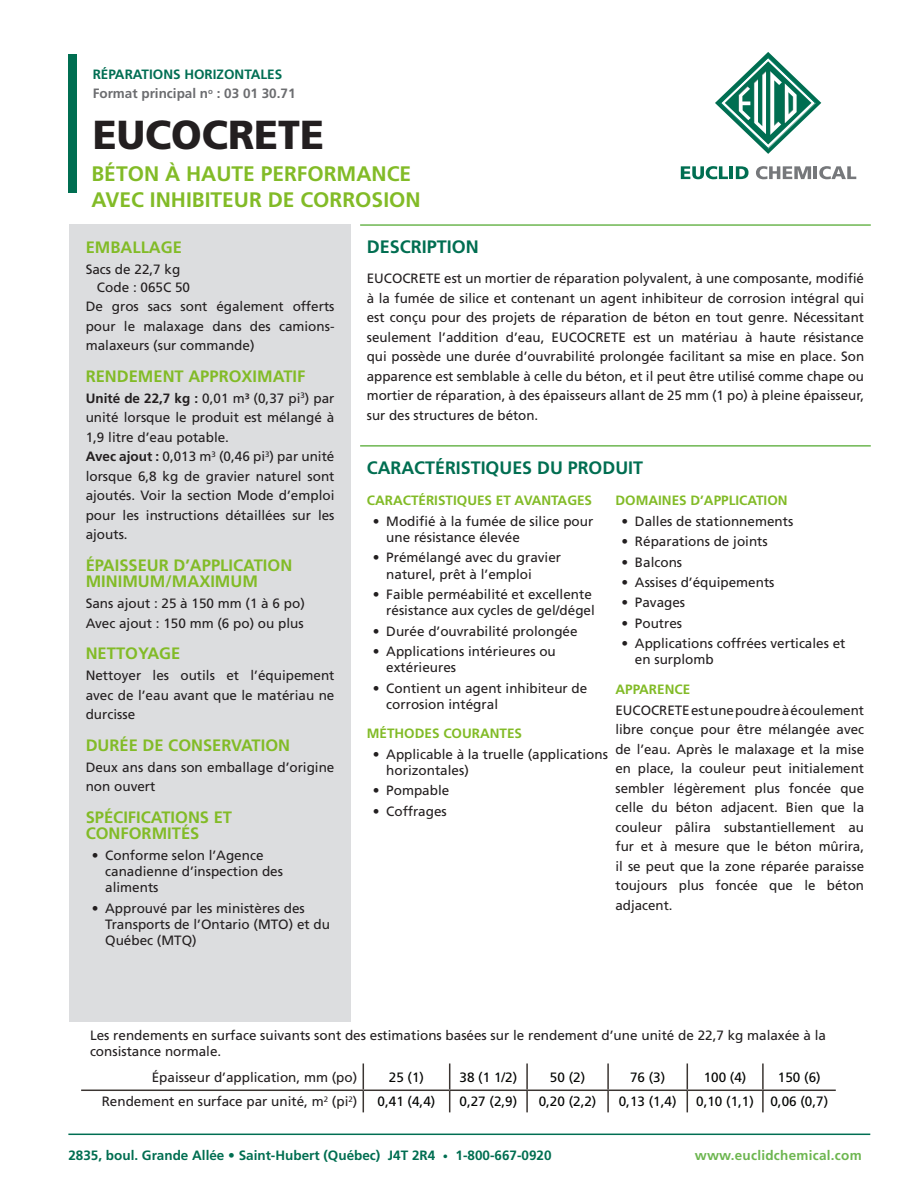
<style>
.page{position:relative;width:918px;height:1188px;background:#fff}
.page>*{position:absolute;margin:0;border:0;box-sizing:border-box;transform-origin:0 0}
.Title_-_Product_Name{font:900 40.5px "Frutiger LT Std";color:#231f20}
.Title_-_Product_Desc{font:700 21px "Frutiger LT Std";color:#82bb27}
.Dark_Green_Subheadin{font:700 18px "Frutiger LT Std";color:#006e51}
.Light_Green_-_Side_B{font:700 16.5px/16.5px "Frutiger LT Std";color:#82bb27}
.Body_Copy{font:13.5px/19.5px "Frutiger LT Std";color:#231f20}
.t1{font:13.5px "Frutiger LT Std";color:#040503}
.Light_Green_Subheadi{font:700 13.5px "Frutiger LT Std";color:#82bb27}
.t2{font:700 13.5px "Frutiger LT Std";color:#006e51}
.Body_Copy-2{font:700 13.5px "Frutiger LT Std";color:#6c6d70}
.Product_Type__Top{font:700 13.5px "Frutiger LT Std";color:#006e53}
.t3{font:700 13.5px "Frutiger LT Std";letter-spacing:.02em;color:#6db650}
.s1{font-weight:700}
.s2{font-size:10.5px}
</style>
<div class="page">
<hr style="left:360px;top:224px;width:511px;height:2px;background:#6db650">
<hr style="left:360px;top:445px;width:511px;height:2px;background:#6db650">
<div style="left:69px;top:224px;width:282px;height:798px;background:#dcdddf"></div>
<hr style="left:762px;top:1063px;width:2px;height:27px;background:#3b3532">
<hr style="left:763px;top:1090px;width:73px;height:1px;background:#3b3532">
<hr style="left:762px;top:1091px;width:2px;height:21px;background:#3b3532">
<hr style="left:526px;top:1063px;width:2px;height:27px;background:#3b3532">
<hr style="left:607px;top:1063px;width:2px;height:27px;background:#3b3532">
<hr style="left:81px;top:1090px;width:282px;height:1px;background:#3b3532">
<hr style="left:363px;top:1090px;width:87px;height:1px;background:#3b3532">
<svg style="left:363px;top:1063px;width:1px;height:49px"></svg>
<hr style="left:450px;top:1090px;width:77px;height:1px;background:#3b3532">
<svg style="left:449px;top:1063px;width:1px;height:49px"></svg>
<hr style="left:527px;top:1090px;width:81px;height:1px;background:#3b3532">
<hr style="left:526px;top:1091px;width:2px;height:21px;background:#3b3532">
<hr style="left:608px;top:1090px;width:79px;height:1px;background:#3b3532">
<hr style="left:607px;top:1091px;width:2px;height:21px;background:#3b3532">
<hr style="left:687px;top:1090px;width:76px;height:1px;background:#3b3532">
<svg style="left:687px;top:1063px;width:1px;height:49px"></svg>
<svg style="left:715px;top:52px;width:106px;height:102px"></svg>
<svg style="left:681px;top:166px;width:68px;height:13px"></svg>
<svg style="left:756px;top:166px;width:100px;height:13px"></svg>
<div style="left:68px;top:54px;width:8px;height:139px;background:#006e51"></div>
<hr style="left:68px;top:1134px;width:802px;height:1px;background:#006e53">
<p class="Product_Type__Top" style="left:93px;top:66px;width:191px">RÉPARATIONS HORIZONTALES</p>
<p class="Body_Copy-2" style="left:93px;top:85px;width:204px">Format principal n<sup>o</sup> : 03 01 30.71</p>
<p class="Title_-_Product_Name" style="left:93px;top:110px;width:233px">EUCOCRETE</p>
<p class="Title_-_Product_Desc" style="left:92px;top:162px;width:321px">BÉTON À HAUTE PERFORMANCE</p>
<p class="Title_-_Product_Desc" style="left:92px;top:187px;width:331px">AVEC INHIBITEUR DE CORROSION</p>
<p class="Light_Green_-_Side_B" style="left:86px;top:239px;width:98px">EMBALLAGE</p>
<p class="Body_Copy" style="left:86px;top:260px;width:96px">Sacs de 22,7 kg</p>
<p class="Body_Copy" style="left:97px;top:278px;width:95px">Code : 065C 50</p>
<p class="Body_Copy" style="left:86px;top:297px;width:250px;text-align:justify">De gros sacs sont également offerts pour le malaxage dans des camions&shy;malaxeurs (sur commande)</p>
<p class="Light_Green_-_Side_B" style="left:86px;top:368px;width:221px">RENDEMENT APPROXIMATIF</p>
<p class="Body_Copy" style="left:86px;top:389px;width:250px;text-align:justify"><span class="s1">Unité de 22,7 kg :</span> 0,01 m³ (0,37 pi<sup>3</sup>) par unité lorsque le produit est mélangé à 1,9 litre d’eau potable.</p>
<p class="Body_Copy" style="left:86px;top:447px;width:250px;text-align:justify"><span class="s1">Avec ajout :</span> 0,013 m<sup>3</sup> (0,46 pi<sup>3</sup>) par unité lorsque 6,8 kg de gravier naturel sont ajoutés. Voir la section Mode d’emploi pour les instructions détaillées sur les ajouts.</p>
<p class="Light_Green_-_Side_B" style="left:86px;top:557px;width:208px">ÉPAISSEUR D’APPLICATION<br>MINIMUM/MAXIMUM</p>
<p class="Body_Copy" style="left:86px;top:594px;width:221px">Sans ajout : 25 à 150 mm (1 à 6 po)</p>
<p class="Body_Copy" style="left:86px;top:614px;width:219px">Avec ajout : 150 mm (6 po) ou plus</p>
<p class="Light_Green_-_Side_B" style="left:86px;top:646px;width:96px">NETTOYAGE</p>
<p class="Body_Copy" style="left:86px;top:666px;width:250px;text-align:justify">Nettoyer les outils et l’équipement avec de l’eau avant que le matériau ne durcisse</p>
<p class="Light_Green_-_Side_B" style="left:86px;top:737px;width:206px">DURÉE DE CONSERVATION</p>
<p class="Body_Copy" style="left:86px;top:758px;width:250px">Deux ans dans son emballage d’origine non ouvert</p>
<p class="Light_Green_-_Side_B" style="left:86px;top:809px;width:148px">SPÉCIFICATIONS ET<br>CONFORMITÉS</p>
<p class="Body_Copy" style="left:105px;top:847px;width:179px;line-height:16.2px;text-indent:-14px">• Conforme selon l’Agence canadienne d’inspection des aliments</p>
<p class="Body_Copy" style="left:105px;top:900px;width:226px;line-height:16.2px;text-indent:-14px">• Approuvé par les ministères des<br>Transports de l’Ontario (MTO) et du<br>Québec (MTQ)</p>
<p class="Dark_Green_Subheadin" style="left:367px;top:236px;width:114px">DESCRIPTION</p>
<p class="Body_Copy" style="left:367px;top:269px;width:499px;text-align:justify">EUCOCRETE est un mortier de réparation polyvalent, à une composante, modifié à la fumée de silice et contenant un agent inhibiteur de corrosion intégral qui est conçu pour des projets de réparation de béton en tout genre. Nécessitant seulement l’addition d’eau, EUCOCRETE est un matériau à haute résistance qui possède une durée d’ouvrabilité prolongée facilitant sa mise en place. Son apparence est semblable à celle du béton, et il peut être utilisé comme chape ou mortier de réparation, à des épaisseurs allant de 25 mm (1 po) à pleine épaisseur, sur des structures de béton.</p>
<p class="Dark_Green_Subheadin" style="left:367px;top:457px;width:278px">CARACTÉRISTIQUES DU PRODUIT</p>
<p class="Light_Green_Subheadi" style="left:367px;top:493px;width:227px">CARACTÉRISTIQUES ET AVANTAGES</p>
<p class="Body_Copy" style="left:386px;top:513px;width:209px;line-height:16.2px;text-indent:-14px">• Modifié à la fumée de silice pour une résistance élevée</p>
<p class="Body_Copy" style="left:386px;top:550px;width:176px;line-height:16.2px;text-indent:-14px">• Prémélangé avec du gravier naturel, prêt à l’emploi</p>
<p class="Body_Copy" style="left:373px;top:586px;width:224px;line-height:16.2px;text-align:right">• Faible perméabilité et excellente résistance aux cycles de gel/dégel</p>
<p class="Body_Copy" style="left:373px;top:621px;width:206px">• Durée d’ouvrabilité prolongée</p>
<p class="Body_Copy" style="left:386px;top:643px;width:171px;line-height:16.2px;text-indent:-14px">• Applications intérieures ou extérieures</p>
<p class="Body_Copy" style="left:386px;top:680px;width:203px;line-height:16.2px;text-indent:-14px">• Contient un agent inhibiteur de corrosion intégral</p>
<p class="Light_Green_Subheadi" style="left:367px;top:726px;width:157px">MÉTHODES COURANTES</p>
<p class="Body_Copy" style="left:386px;top:746px;width:223px;line-height:16.2px;text-indent:-14px">• Applicable à la truelle (applications horizontales)</p>
<p class="Body_Copy" style="left:373px;top:781px;width:78px">• Pompable</p>
<p class="Body_Copy" style="left:373px;top:801px;width:76px">• Coffrages</p>
<p class="Light_Green_Subheadi" style="left:615px;top:493px;width:174px">DOMAINES D’APPLICATION</p>
<p class="Body_Copy" style="left:621px;top:512px;width:173px">• Dalles de stationnements</p>
<p class="Body_Copy" style="left:621px;top:532px;width:148px">• Réparations de joints</p>
<p class="Body_Copy" style="left:621px;top:552px;width:62px">• Balcons</p>
<p class="Body_Copy" style="left:621px;top:573px;width:155px">• Assises d’équipements</p>
<p class="Body_Copy" style="left:621px;top:593px;width:65px">• Pavages</p>
<p class="Body_Copy" style="left:621px;top:614px;width:62px">• Poutres</p>
<p class="Body_Copy" style="left:635px;top:636px;width:212px;line-height:16.2px;text-indent:-14px">• Applications coffrées verticales et en surplomb</p>
<p class="Light_Green_Subheadi" style="left:615px;top:681px;width:76px">APPARENCE</p>
<p class="Body_Copy" style="left:615px;top:700px;width:250px;text-align:justify">EUCOCRETE est une poudre à écoulement libre conçue pour être mélangée avec de l’eau. Après le malaxage et la mise en place, la couleur peut initialement sembler légèrement plus foncée que celle du béton adjacent. Bien que la couleur pâlira substantiellement au fur et à mesure que le béton mûrira, il se peut que la zone réparée paraisse toujours plus foncée que le béton adjacent.</p>
<p class="Body_Copy" style="left:90px;top:1027px;width:738px;line-height:16.2px">Les rendements en surface suivants sont des estimations basées sur le rendement d’une unité de 22,7 kg malaxée à la consistance normale.</p>
<p class="Body_Copy" style="left:152px;top:1068px;width:207px">Épaisseur d’application, mm (po)</p>
<p class="t1" style="left:389px;top:1069px;width:37px">25 (1)</p>
<p class="t1" style="left:460px;top:1069px;width:59px">38 (1 1/2)</p>
<p class="t1" style="left:550px;top:1069px;width:37px">50 (2)</p>
<p class="t1" style="left:630px;top:1069px;width:37px">76 (3)</p>
<p class="t1" style="left:704px;top:1069px;width:44px">100 (4)</p>
<p class="t1" style="left:778px;top:1069px;width:44px">150 (6)</p>
<p class="Body_Copy" style="left:102px;top:1092px;width:257px">Rendement en surface par unité, m<sup>2</sup> (pi<sup>2</sup>)</p>
<p class="t1" style="left:378px;top:1094px;width:59px">0,41 (4,4)</p>
<p class="t1" style="left:460px;top:1094px;width:59px">0,27 (2,9)</p>
<p class="t1" style="left:539px;top:1094px;width:59px">0,20 (2,2)</p>
<p class="t1" style="left:619px;top:1094px;width:59px">0,13 (1,4)</p>
<p class="t1" style="left:696px;top:1094px;width:59px">0,10 (1,1)</p>
<p class="t1" style="left:770px;top:1094px;width:59px">0,06 (0,7)</p>
<p class="t2" style="left:68px;top:1147px;width:485px">2835, boul. Grande Allée • Saint-Hubert (Québec) J4T 2R4 <span class="s2">•</span> 1-800-667-0920</p>
<p class="t3" style="left:695px;top:1147px;width:168px">www.euclidchemical.com</p>
</div>
